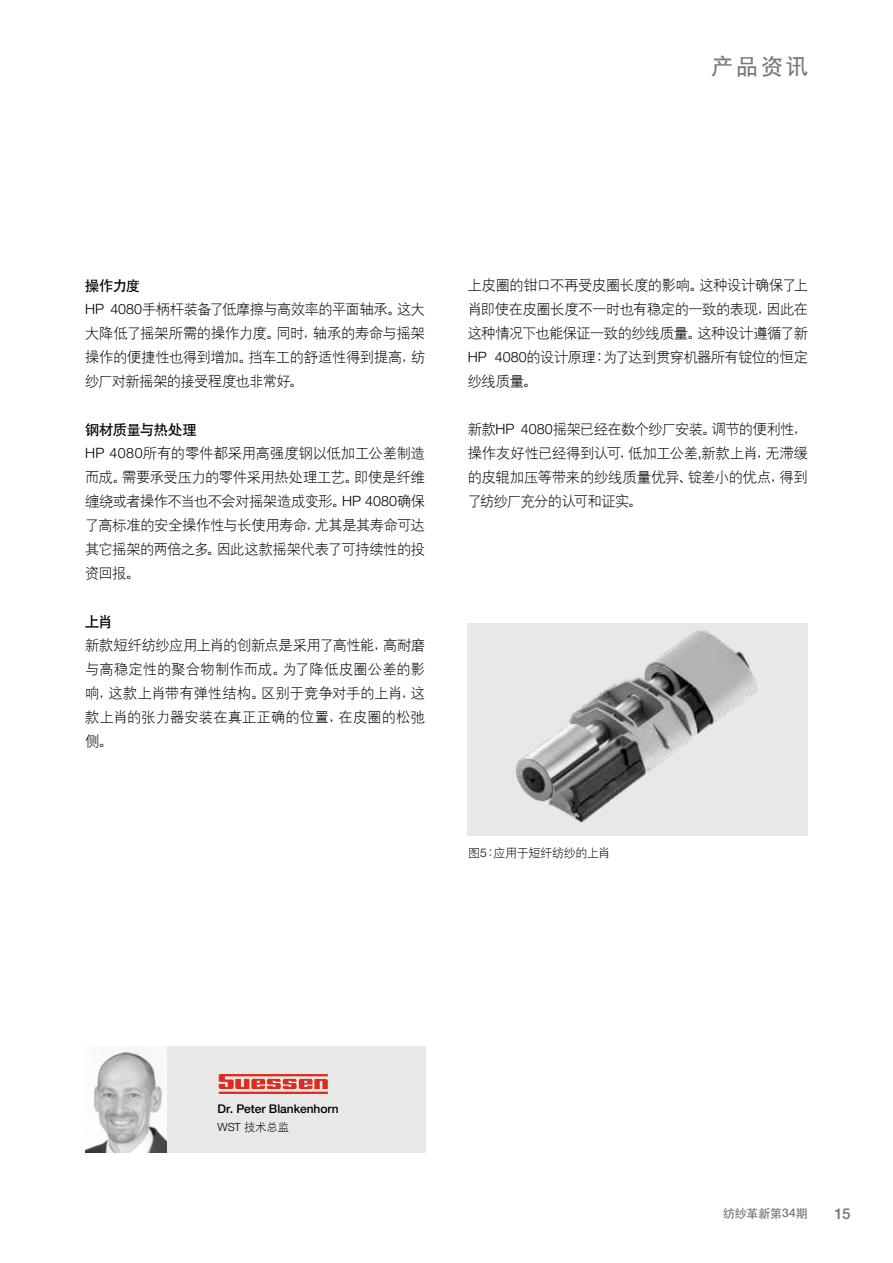
<style>
.page{position:relative;width:893px;height:1263px;background:#fff}
.page>*{position:absolute;margin:0;border:0;box-sizing:border-box;transform-origin:0 0}
.t1{font:22.5px "H Yb 1 gj";color:#777a7c}
.t2{font:500 15px "Helvetica Neue LTW1 G";color:#757574}
.t3{font:14.25px/24px "Hanyi Xi Deng Xian";letter-spacing:-.025em;color:#000;text-align:justify}
.t4{font:14.25px "H Yb 1 gj";letter-spacing:-.02em;color:#000}
.t5{font:500 12px "Helvetica Neue LTW1 G";color:#000}
.t6{font:12px "Hanyi Xi Deng Xian";letter-spacing:-.03em;color:#000}
.t7{font:12px "H Yb 1 gj";letter-spacing:-.015em;color:#757574}
.t8{font:11.25px "Hanyi Xi Deng Xian";color:#000}
.s1{font-family:"Helvetica Neue LTW1 G";font-weight:300}
.s2{font-family:"Helvetica Neue LTW1 G";font-weight:500}
</style>
<div class="page">
<div style="left:86px;top:1046px;width:340px;height:106px;background:#e8e8e6"></div>
<svg style="left:219px;top:1074px;width:109px;height:20px"></svg>
<img style="left:86px;top:1046px;width:81px;height:106px">
<img style="left:467px;top:623px;width:340px;height:213px">
<h1 class="t1" style="left:711px;top:55px;width:98px">产品资讯</h1>
<p class="t4" style="left:85px;top:279px;width:57px">操作力度</p>
<p class="t3" style="left:85px;top:297px;width:342px"><span class="s1">HP 4080</span>手柄杆装备了低摩擦与高效率的平面轴承。这大大降低了摇架所需的操作力度。同时，轴承的寿命与摇架操作的便捷性也得到增加。挡车工的舒适性得到提高，纺纱厂对新摇架的接受程度也非常好。</p>
<p class="t4" style="left:85px;top:423px;width:113px">钢材质量与热处理</p>
<p class="t3" style="left:85px;top:441px;width:342px"><span class="s1">HP 4080</span>所有的零件都采用高强度钢以低加工公差制造而成。需要承受压力的零件采用热处理工艺。即使是纤维缠绕或者操作不当也不会对摇架造成变形。<span class="s1">HP 4080</span>确保了高标准的安全操作性与长使用寿命，尤其是其寿命可达其它摇架的两倍之多。因此这款摇架代表了可持续性的投资回报。</p>
<p class="t4" style="left:85px;top:615px;width:29px">上肖</p>
<p class="t3" style="left:85px;top:633px;width:342px">新款短纤纺纱应用上肖的创新点是采用了高性能，高耐磨与高稳定性的聚合物制作而成。为了降低皮圈公差的影响，这款上肖带有弹性结构。区别于竞争对手的上肖，这款上肖的张力器安装在真正正确的位置，在皮圈的松弛侧。</p>
<p class="t3" style="left:468px;top:273px;width:342px">上皮圈的钳口不再受皮圈长度的影响。这种设计确保了上肖即使在皮圈长度不一时也有稳定的一致的表现，因此在这种情况下也能保证一致的纱线质量。这种设计遵循了新<span class="s1">HP 4080</span>的设计原理：为了达到贯穿机器所有锭位的恒定纱线质量。</p>
<p class="t3" style="left:468px;top:417px;width:342px">新款<span class="s1">HP 4080</span>摇架已经在数个纱厂安装。调节的便利性，操作友好性已经得到认可，低加工公差<span class="s1">,</span>新款上肖，无滞缓的皮辊加压等带来的纱线质量优异、锭差小的优点，得到了纺纱厂充分的认可和证实。</p>
<p class="t6" style="left:468px;top:846px;width:144px">图<span class="s1">5</span>：应用于短纤纺纱的上肖</p>
<p class="t5" style="left:218px;top:1101px;width:123px">Dr. Peter Blankenhorn</p>
<p class="t8" style="left:218px;top:1120px;width:73px"><span class="s1">WST</span> 技术总监</p>
<p class="t7" style="left:723px;top:1207px;width:86px">纺纱革新第<span class="s2">34</span>期</p>
<p class="t2" style="left:835px;top:1204px;width:17px">15</p>
</div>
